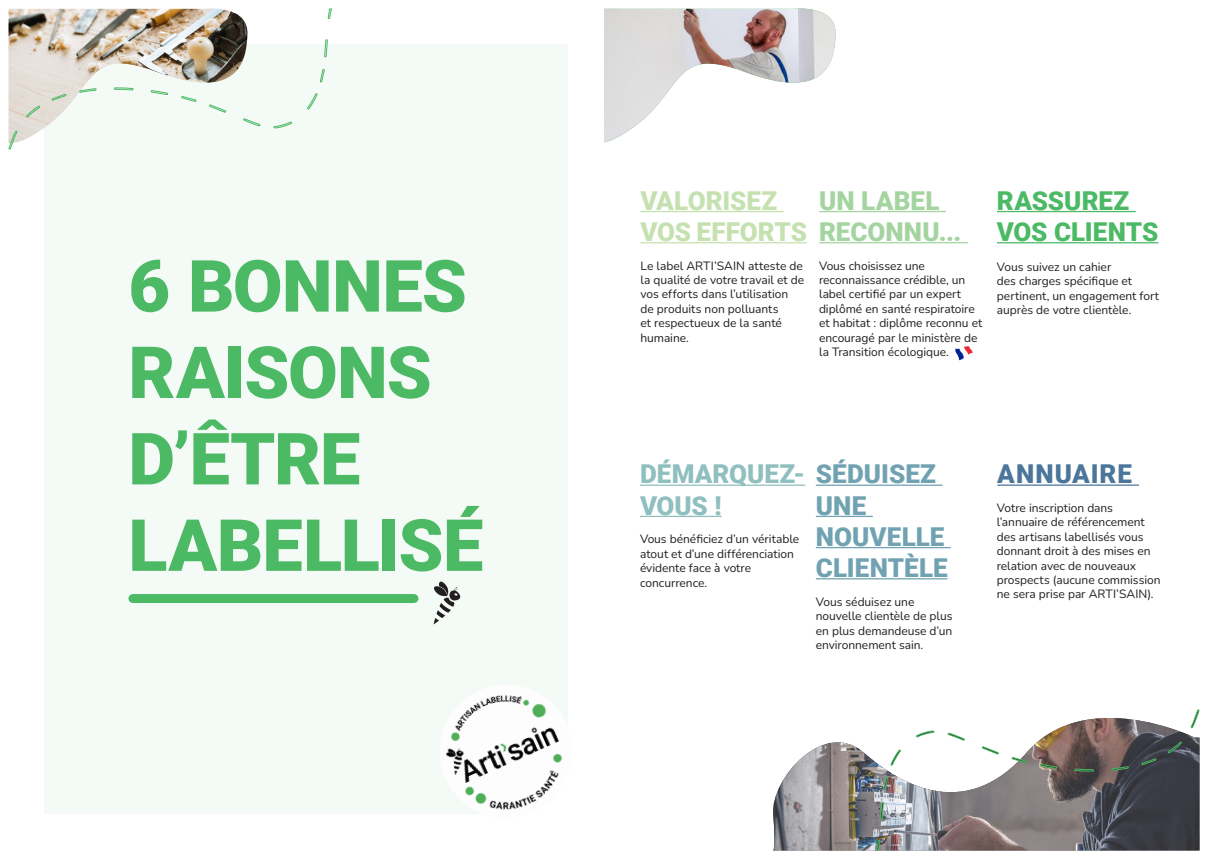
<style>
.page{position:relative;width:1208px;height:859px;background:#fff}
.page>*{position:absolute;margin:0;border:0;box-sizing:border-box;transform-origin:0 0}
.t1{font:900 72px/86.4px "Roboto";letter-spacing:-.015em;color:#4cb965}
.t2{font:900 26px/31.2px "Roboto";letter-spacing:.005em;color:#8fbfbe}
.t3{font:900 26px/31.2px "Roboto";letter-spacing:.005em;color:#70a2b1}
.t4{font:900 26px/31.2px "Roboto";letter-spacing:-.005em;color:#c5e1b0}
.t5{font:900 26px/31.2px "Roboto";color:#4cb965}
.t6{font:900 26px/31.2px "Roboto";letter-spacing:.005em;color:#a4d4a0}
.t7{font:900 26px "Roboto";letter-spacing:.035em;color:#4b769a}
.t8{font:200 12px/14.4px "Nunito";letter-spacing:-.005em;color:#231f20}
.s1{color:#70a2b1}
</style>
<div class="page">
<div style="left:45px;top:45px;width:523px;height:769px;background:#f4faf5"></div>
<div style="left:133px;top:594px;width:281px;height:9px;background:#4cb965"></div>
<img style="left:9px;top:9px;width:239px;height:134px">
<svg style="left:8px;top:130px;width:10px;height:20px"></svg>
<svg style="left:114px;top:87px;width:20px;height:4px"></svg>
<svg style="left:273px;top:121px;width:19px;height:8px"></svg>
<svg style="left:242px;top:117px;width:19px;height:10px"></svg>
<svg style="left:324px;top:8px;width:9px;height:50px"></svg>
<svg style="left:209px;top:104px;width:18px;height:9px"></svg>
<svg style="left:307px;top:93px;width:11px;height:17px"></svg>
<svg style="left:150px;top:90px;width:19px;height:6px"></svg>
<svg style="left:79px;top:88px;width:18px;height:5px"></svg>
<svg style="left:25px;top:105px;width:16px;height:13px"></svg>
<svg style="left:181px;top:95px;width:16px;height:8px"></svg>
<svg style="left:51px;top:93px;width:15px;height:8px"></svg>
<svg style="left:319px;top:69px;width:6px;height:14px"></svg>
<hr style="left:640px;top:211px;width:143px;height:1px;background:#c5e1b0">
<hr style="left:640px;top:242px;width:167px;height:1px;background:#c5e1b0">
<hr style="left:819px;top:211px;width:127px;height:1px;background:#a4d4a0">
<hr style="left:819px;top:242px;width:149px;height:1px;background:#a4d4a0">
<hr style="left:997px;top:211px;width:138px;height:1px;background:#4cb965">
<hr style="left:997px;top:242px;width:161px;height:1px;background:#4cb965">
<hr style="left:640px;top:485px;width:165px;height:1px;background:#8fbfbe">
<hr style="left:640px;top:516px;width:81px;height:1px;background:#8fbfbe">
<hr style="left:816px;top:485px;width:126px;height:1px;background:#70a2b1">
<hr style="left:816px;top:516px;width:56px;height:1px;background:#70a2b1">
<hr style="left:816px;top:547px;width:134px;height:1px;background:#70a2b1">
<hr style="left:816px;top:578px;width:131px;height:1px;background:#70a2b1">
<hr style="left:997px;top:484px;width:142px;height:2px;background:#4b769a">
<img style="left:773px;top:718px;width:426px;height:132px">
<svg style="left:875px;top:839px;width:5px;height:12px"></svg>
<svg style="left:1189px;top:709px;width:11px;height:20px"></svg>
<svg style="left:1074px;top:768px;width:19px;height:4px"></svg>
<svg style="left:915px;top:730px;width:20px;height:9px"></svg>
<svg style="left:946px;top:732px;width:19px;height:9px"></svg>
<svg style="left:879px;top:801px;width:5px;height:19px"></svg>
<svg style="left:981px;top:745px;width:18px;height:10px"></svg>
<svg style="left:889px;top:749px;width:12px;height:18px"></svg>
<svg style="left:1039px;top:763px;width:19px;height:6px"></svg>
<svg style="left:1111px;top:765px;width:17px;height:6px"></svg>
<svg style="left:1167px;top:740px;width:15px;height:14px"></svg>
<svg style="left:1011px;top:756px;width:16px;height:8px"></svg>
<svg style="left:1141px;top:758px;width:15px;height:8px"></svg>
<svg style="left:882px;top:776px;width:6px;height:15px"></svg>
<svg style="left:604px;top:8px;width:232px;height:34px"></svg>
<img style="left:604px;top:9px;width:231px;height:133px">
<svg style="left:955px;top:346px;width:17px;height:14px"></svg>
<svg style="left:433px;top:582px;width:27px;height:42px"></svg>
<img style="left:446px;top:695px;width:122px;height:119px">
<p class="t1" style="left:128px;top:240px;width:356px">6 BONNES<br>RAISONS<br>D’ÊTRE<br>LABELLISÉ</p>
<p class="t4" style="left:640px;top:184px;width:168px">VALORISEZ<br>VOS EFFORTS</p>
<p class="t8" style="left:640px;top:258px;width:165px">Le label ARTI’SAIN atteste de la qualité de votre travail et de vos efforts dans l’utilisation de produits non polluants<br>et respectueux de la santé humaine.</p>
<p class="t6" style="left:819px;top:184px;width:144px">UN LABEL<br>RECONNU...</p>
<p class="t8" style="left:819px;top:258px;width:165px">Vous choisissez une reconnaissance crédible, un label certifié par un expert diplômé en santé respiratoire et habitat : diplôme reconnu et encouragé par le ministère de la Transition écologique.</p>
<p class="t5" style="left:997px;top:184px;width:163px">RASSUREZ<br>VOS CLIENTS</p>
<p class="t8" style="left:997px;top:259px;width:164px">Vous suivez un cahier<br>des charges spécifique et pertinent, un engagement fort auprès de votre clientèle.</p>
<p class="t2" style="left:640px;top:457px;width:297px">DÉMARQUEZ- <span class="s1">SÉDUISEZ<br></span>VOUS !</p>
<p class="t8" style="left:640px;top:531px;width:161px">Vous bénéficiez d’un véritable atout et d’une différenciation évidente face à votre concurrence.</p>
<p class="t3" style="left:816px;top:489px;width:133px">UNE<br>NOUVELLE<br>CLIENTÈLE</p>
<p class="t8" style="left:816px;top:594px;width:138px">Vous séduisez une nouvelle clientèle de plus en plus demandeuse d’un environnement sain.</p>
<p class="t7" style="left:997px;top:456px;width:136px">ANNUAIRE</p>
<p class="t8" style="left:996px;top:500px;width:165px">Votre inscription dans l’annuaire de référencement des artisans labellisés vous donnant droit à des mises en relation avec de nouveaux prospects (aucune commission ne sera prise par ARTI’SAIN).</p>
</div>
